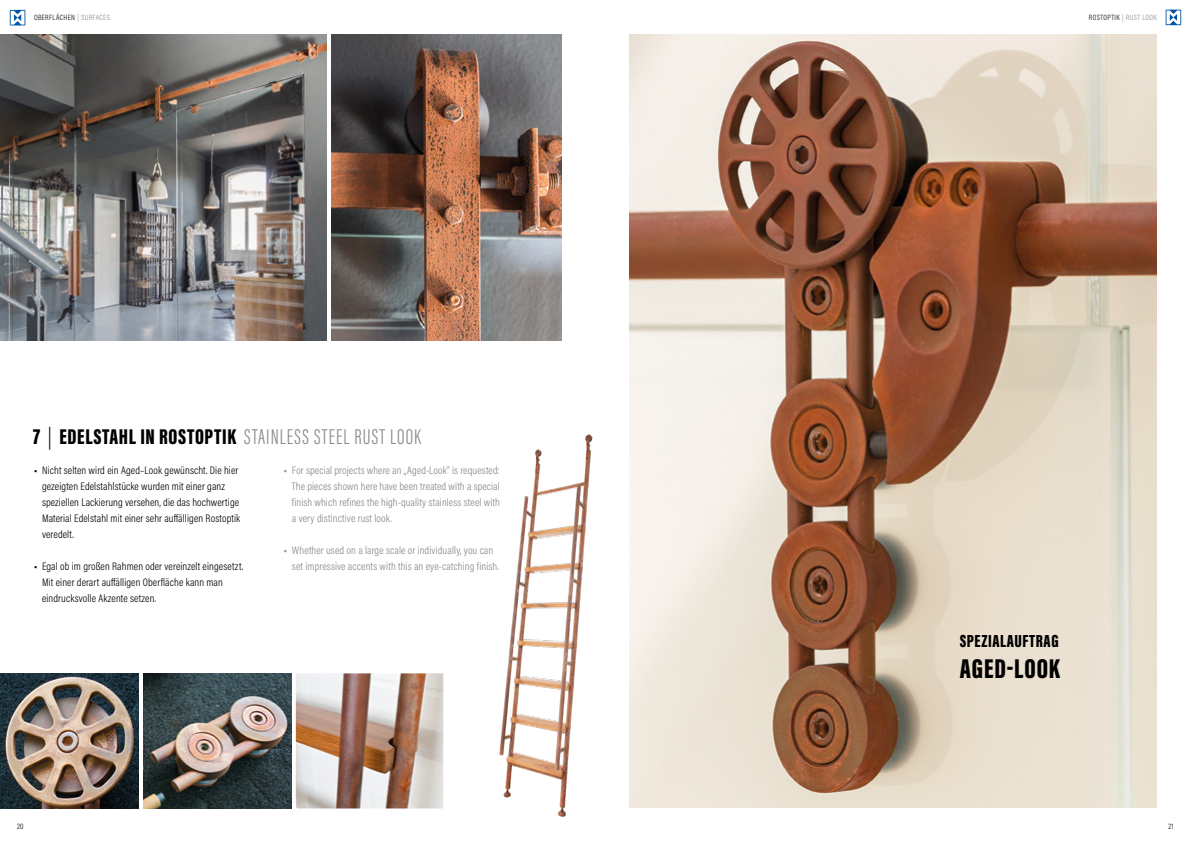
<style>
.page{position:relative;width:1191px;height:842px;background:#fff}
.page>*{position:absolute;margin:0;border:0;box-sizing:border-box;transform-origin:0 0}
.t1{font:900 28px "Acumin Pro Extra Cond";letter-spacing:.03em;color:#000}
.t2{font:300 22px "Acumin Pro Extra Cond";letter-spacing:.05em;color:#878787}
.t3{font:900 18px "Acumin Pro Extra Cond";letter-spacing:.03em;color:#000}
.t4{font:300 11px/16px "Acumin Pro Cond";letter-spacing:.01em;color:#000}
.t5{font:300 11px/16px "Acumin Pro Cond";letter-spacing:.01em;color:#878787;text-align:justify}
.t6{font:300 8px "Acumin Pro Cond";color:#000}
.t7{font:300 7.7px "Acumin Pro Cond";letter-spacing:.05em;color:#000}
.s1{color:#878787}
.s2{font-weight:900;color:#000}
.s3{color:#000}
</style>
<div class="page">
<svg style="left:10px;top:10px;width:15px;height:15px"></svg>
<svg style="left:11px;top:11px;width:13px;height:14px"></svg>
<svg style="left:1165px;top:10px;width:16px;height:15px"></svg>
<svg style="left:1166px;top:11px;width:14px;height:13px"></svg>
<img style="left:144px;top:673px;width:147px;height:135px">
<img style="left:296px;top:673px;width:147px;height:135px">
<img style="left:0;top:673px;width:139px;height:135px">
<img style="left:0;top:34px;width:326px;height:306px">
<img style="left:332px;top:34px;width:230px;height:306px">
<img style="left:629px;top:34px;width:528px;height:774px">
<img style="left:499px;top:426px;width:146px;height:391px">
<p class="t7" style="left:34px;top:12px;width:78px">OBERFLÄCHEN <span class="s1">| SURFACES</span></p>
<h2 class="t2" style="left:33px;top:424px;width:390px"><span class="s2">7</span> <span class="s3">|</span> <span class="s2">EDELSTAHL IN ROSTOPTIK</span> STAINLESS STEEL RUST LOOK</h2>
<p class="t4" style="left:42px;top:462px;width:200px;text-indent:-8px">■ Nicht selten wird ein Aged–Look gewünscht. Die hier gezeigten Edelstahlstücke wurden mit einer ganz speziellen Lackierung versehen, die das hochwertige Material Edelstahl mit einer sehr auffälligen Rostoptik veredelt.</p>
<p class="t4" style="left:42px;top:558px;width:203px;text-indent:-8px">■ Egal ob im großen Rahmen oder vereinzelt eingesetzt.<br>Mit einer derart auffälligen Oberfläche kann man eindrucksvolle Akzente setzen.</p>
<p class="t5" style="left:292px;top:462px;width:209px;text-indent:-8px">■ For special projects where an „Aged-Look“ is requested:<br>The pieces shown here have been treated with a special finish which refines the high-quality stainless steel with a very distinctive rust look.</p>
<p class="t5" style="left:292px;top:542px;width:208px;text-indent:-8px">■ Whether used on a large scale or individually, you can set impressive accents with this an eye-catching finish.</p>
<p class="t7" style="left:1089px;top:12px;width:70px">ROSTOPTIK <span class="s1">| RUST LOOK</span></p>
<h3 class="t3" style="left:959px;top:630px;width:100px">SPEZIALAUFTRAG</h3>
<h1 class="t1" style="left:959px;top:651px;width:102px">AGED-LOOK</h1>
<p class="t6" style="left:17px;top:821px;width:8px">20</p>
<p class="t6" style="left:1168px;top:821px;width:7px">21</p>
</div>
